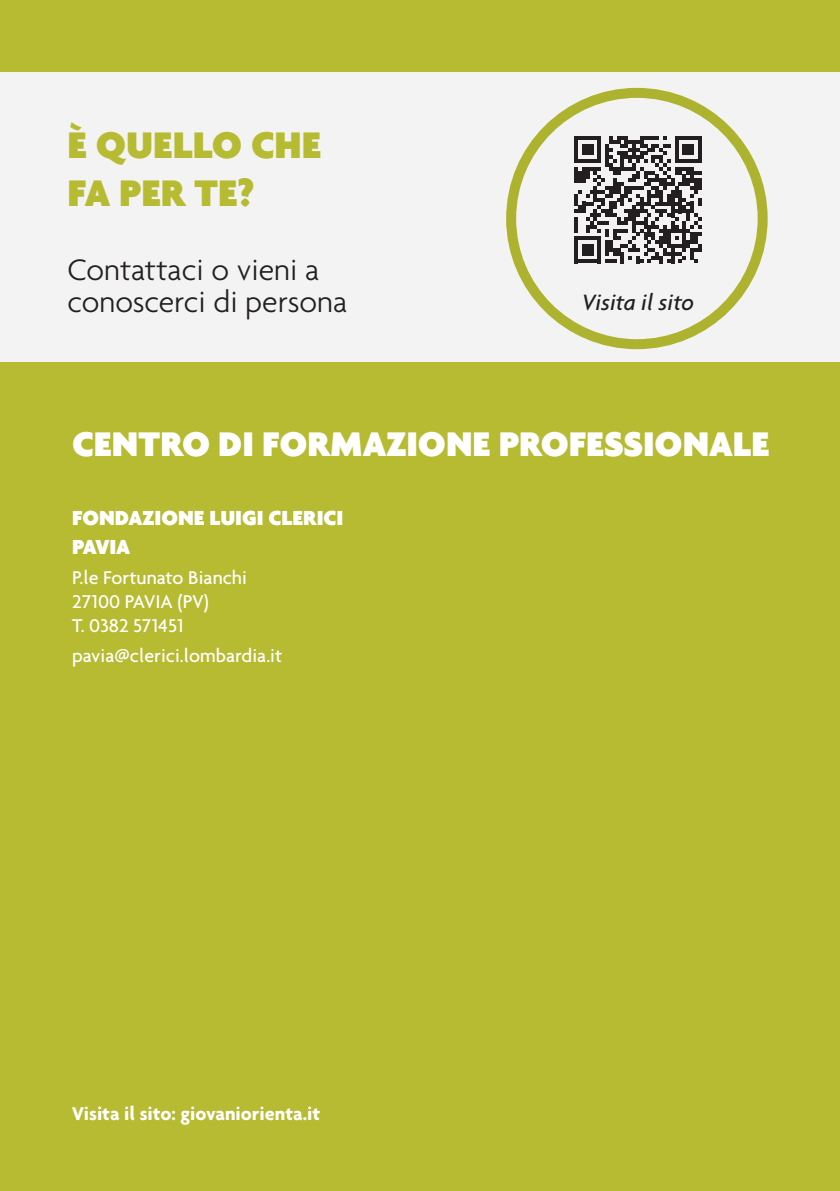
<style>
.page{position:relative;width:840px;height:1191px;background:#fff}
.page>*{position:absolute;margin:0;border:0;box-sizing:border-box;transform-origin:0 0}
.t1{font:900 40px/48px "Agenda";color:#b6bb32}
.t2{font:900 37px "Agenda";color:#fff}
.t3{font:300 32px/32px "Agenda";color:#231f20}
.t4{font:italic 500 24px "Agenda";color:#231f20}
.t5{font:900 22px "Agenda";color:#fff}
.t6{font:500 20px "Agenda";color:#fff}
.t7{font:700 20px "Agenda";color:#fff}
</style>
<div class="page">
<div style="left:0;top:0;width:839px;height:1191px;background:#b6bb32"></div>
<div style="left:0;top:72px;width:839px;height:289px;background:#f3f3f3"></div>
<svg style="left:574px;top:136px;width:127px;height:127px"></svg>
<div style="left:506px;top:88px;width:261px;height:261px;border:10px solid #b6bb32;border-radius:50%"></div>
<p class="t1" style="left:68px;top:120px;width:255px">È QUELLO CHE<br>FA PER TE?</p>
<p class="t3" style="left:68px;top:253px;width:281px">Contattaci o vieni a conoscerci di persona</p>
<p class="t4" style="left:582px;top:287px;width:113px">Visita il sito</p>
<p class="t2" style="left:72px;top:422px;width:698px">CENTRO DI FORMAZIONE PROFESSIONALE</p>
<p class="t5" style="left:72px;top:505px;width:272px">FONDAZIONE LUIGI CLERICI</p>
<p class="t5" style="left:72px;top:533px;width:60px">PAVIA</p>
<p class="t6" style="left:72px;top:565px;width:176px">P.le Fortunato Bianchi</p>
<p class="t6" style="left:72px;top:589px;width:138px">27100 PAVIA (PV)</p>
<p class="t6" style="left:72px;top:613px;width:113px">T. 0382 571451</p>
<p class="t6" style="left:72px;top:643px;width:212px">pavia@clerici.lombardia.it</p>
<p class="t7" style="left:72px;top:1101px;width:249px">Visita il sito: giovaniorienta.it</p>
</div>
